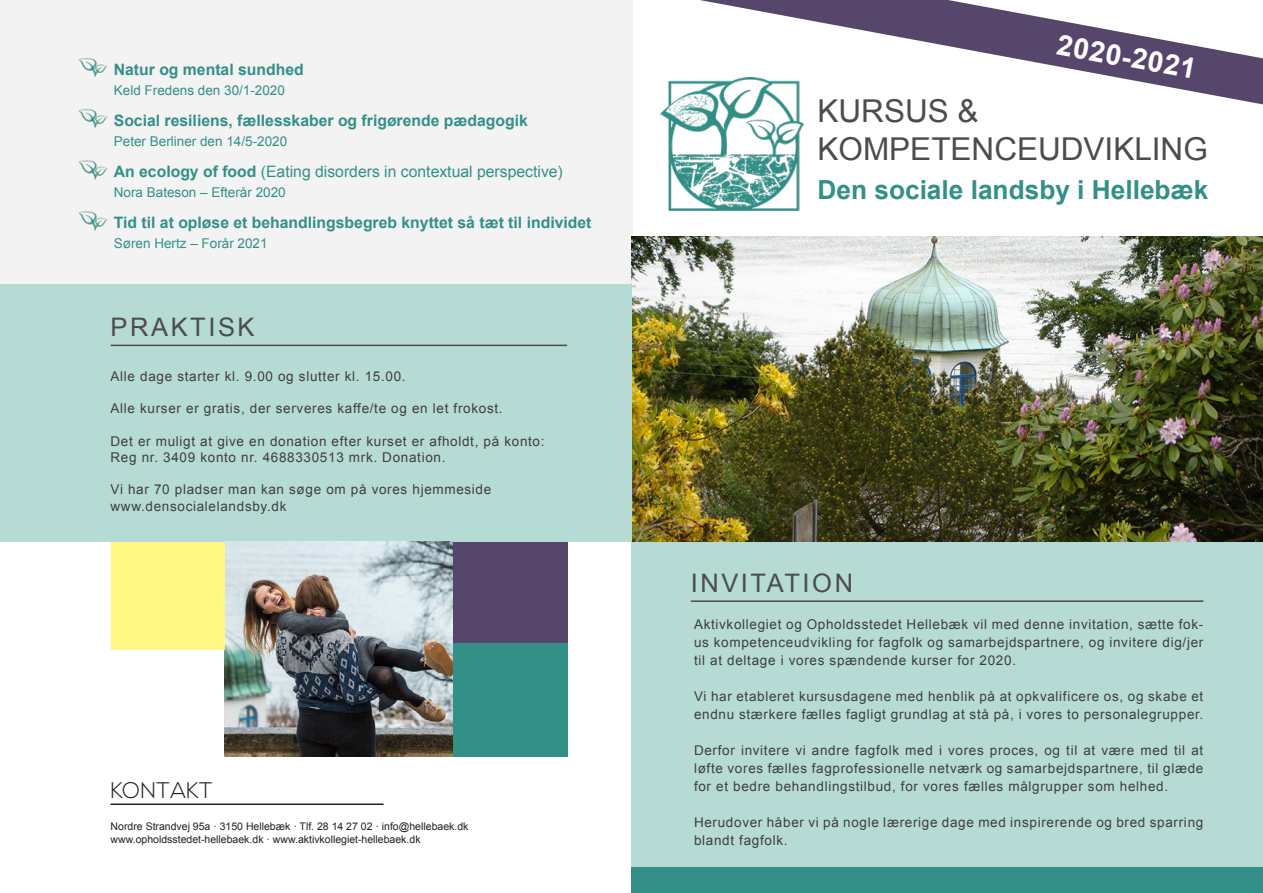
<style>
.page{position:relative;width:1263px;height:893px;background:#fff}
.page>*{position:absolute;margin:0;border:0;box-sizing:border-box;transform-origin:0 0}
.t1{font:31.5px "Arial";color:#4b4c4d}
.t2{font:700 28.5px "Arial";color:#fff}
.t3{font:700 26.25px "Arial";color:#329086}
.t4{font:25.5px "Arial";letter-spacing:.1em;color:#4b4c4d}
.t5{font:300 22.5px "Nexa";letter-spacing:.01em;color:#231f20}
.t6{font:700 15.75px "Arial";color:#329086}
.t7{font:15.75px "Arial";color:#329086}
.t8{font:13.5px/18px "Arial";letter-spacing:.05em;color:#3e3e3f}
.t9{font:13.5px "Arial";color:#329086}
.t10{font:10.5px "Arial";color:#231f20}
.s1{font-weight:700}
</style>
<div class="page">
<div style="left:0;top:0;width:632px;height:284px;background:#f3f3f3"></div>
<div style="left:631px;top:254px;width:632px;height:614px;background:#b6dbd4"></div>
<img style="left:631px;top:237px;width:632px;height:305px">
<hr style="left:691px;top:600px;width:512px;height:2px;background:#4b4c4d">
<div style="left:0;top:284px;width:631px;height:258px;background:#b6dbd4"></div>
<img style="left:224px;top:542px;width:229px;height:215px">
<div style="left:111px;top:542px;width:113px;height:108px;background:#fff683"></div>
<div style="left:453px;top:542px;width:114px;height:108px;background:#56466b"></div>
<div style="left:453px;top:643px;width:114px;height:114px;background:#329086"></div>
<hr style="left:111px;top:804px;width:272px;height:1px;background:#231f20">
<img style="left:660px;top:80px;width:145px;height:130px">
<div style="left:631px;top:868px;width:632px;height:25px;background:#329086"></div>
<img style="left:78px;top:57px;width:30px;height:20px">
<img style="left:78px;top:108px;width:30px;height:20px">
<img style="left:78px;top:160px;width:30px;height:20px">
<img style="left:78px;top:211px;width:30px;height:20px">
<svg style="left:699px;top:0;width:564px;height:104px"></svg>
<hr style="left:111px;top:345px;width:456px;height:1px;background:#4b4c4d">
<p class="t6" style="left:114px;top:59px;width:191px">Natur og mental sundhed</p>
<p class="t9" style="left:114px;top:81px;width:173px">Keld Fredens den 30/1-2020</p>
<p class="t6" style="left:114px;top:110px;width:416px">Social resiliens, fællesskaber og frigørende pædagogik</p>
<p class="t9" style="left:114px;top:132px;width:175px">Peter Berliner den 14/5-2020</p>
<p class="t7" style="left:114px;top:161px;width:450px"><span class="s1">An ecology of food</span> (Eating disorders in contextual perspective)</p>
<p class="t9" style="left:114px;top:183px;width:173px">Nora Bateson – Efterår 2020</p>
<p class="t6" style="left:114px;top:212px;width:479px">Tid til at opløse et behandlingsbegreb knyttet så tæt til individet</p>
<p class="t9" style="left:114px;top:234px;width:155px">Søren Hertz – Forår 2021</p>
<p class="t4" style="left:111px;top:310px;width:145px">PRAKTISK</p>
<p class="t8" style="left:111px;top:367px;width:297px">Alle dage starter kl. 9.00 og slutter kl. 15.00.</p>
<p class="t8" style="left:111px;top:400px;width:393px">Alle kurser er gratis, der serveres kaffe/te og en let frokost.</p>
<p class="t8" style="left:111px;top:432px;width:435px">Det er muligt at give en donation efter kurset er afholdt, på konto:</p>
<p class="t8" style="left:111px;top:448px;width:336px">Reg nr. 3409 konto nr. 4688330513 mrk. Donation.</p>
<p class="t8" style="left:111px;top:482px;width:382px;line-height:16.2px">Vi har 70 pladser man kan søge om på vores hjemmeside www.densocialelandsby.dk</p>
<p class="t5" style="left:111px;top:777px;width:104px">KONTAKT</p>
<p class="t10" style="left:111px;top:819px;width:359px">Nordre Strandvej 95a · 3150 Hellebæk · Tlf. 28 14 27 02 · info@hellebaek.dk</p>
<p class="t10" style="left:111px;top:832px;width:311px">www.opholdsstedet-hellebaek.dk · www.aktivkollegiet-hellebaek.dk</p>
<p class="t2" style="left:1061px;top:25px;width:142px;rotate:11deg">2020-2021</p>
<p class="t1" style="left:817px;top:91px;width:163px">KURSUS &amp;</p>
<p class="t1" style="left:817px;top:128px;width:392px">KOMPETENCEUDVIKLING</p>
<p class="t3" style="left:817px;top:173px;width:392px">Den sociale landsby i Hellebæk</p>
<p class="t4" style="left:691px;top:566px;width:164px">INVITATION</p>
<p class="t8" style="left:694px;top:616px;width:511px;text-align:justify">Aktivkollegiet og Opholdsstedet Hellebæk vil med denne invitation, sætte fok&shy;us kompetenceudvikling for fagfolk og samarbejdspartnere, og invitere dig/jer til at deltage i vores spændende kurser for 2020.</p>
<p class="t8" style="left:694px;top:688px;width:511px">Vi har etableret kursusdagene med henblik på at opkvalificere os, og skabe et endnu stærkere fælles fagligt grundlag at stå på, i vores to personalegrupper.</p>
<p class="t8" style="left:694px;top:742px;width:511px;text-align:justify">Derfor invitere vi andre fagfolk med i vores proces, og til at være med til at løfte vores fælles fagprofessionelle netværk og samarbejdspartnere, til glæde for et bedre behandlingstilbud, for vores fælles målgrupper som helhed.</p>
<p class="t8" style="left:694px;top:814px;width:511px">Herudover håber vi på nogle lærerige dage med inspirerende og bred sparring blandt fagfolk.</p>
</div>
